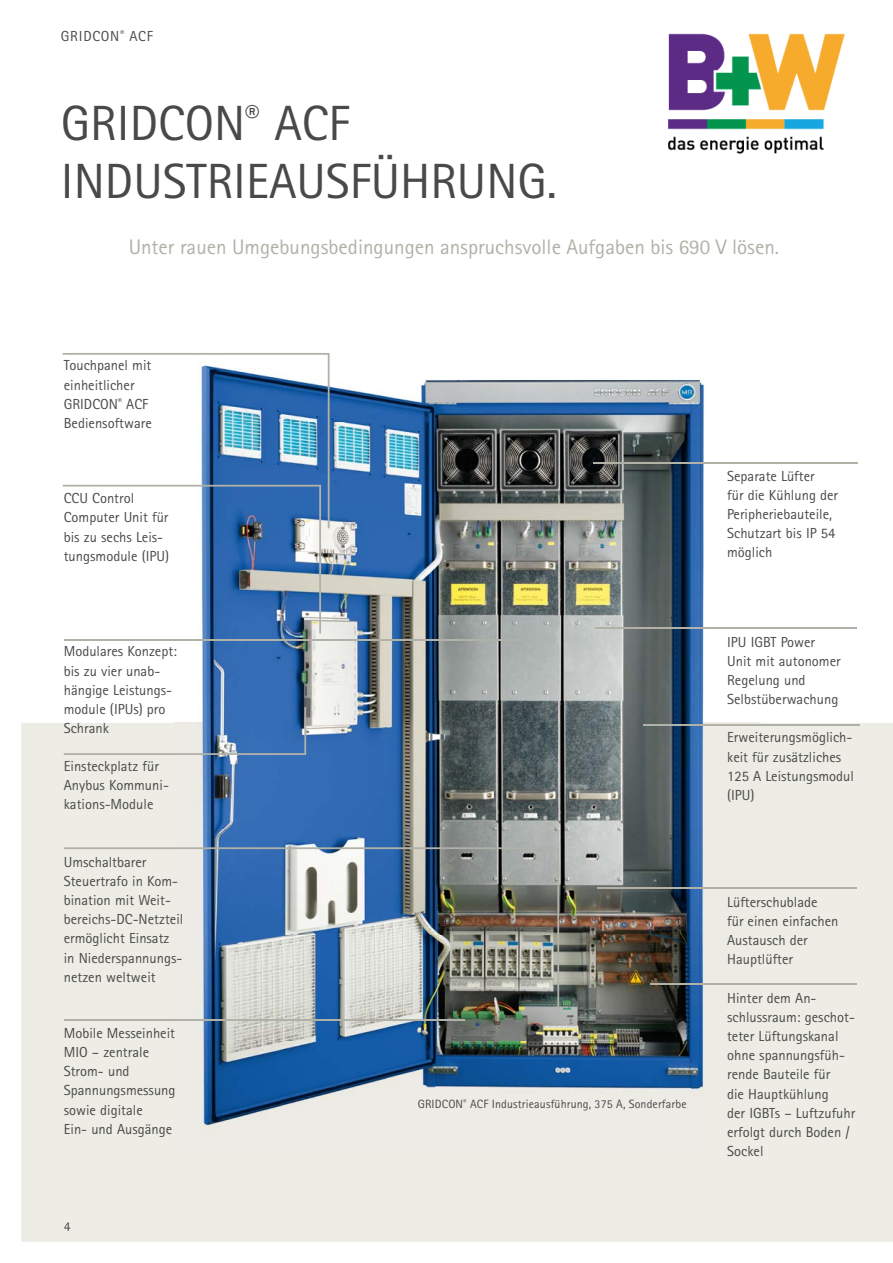
<style>
.page{position:relative;width:893px;height:1263px;background:#fff}
.page>*{position:absolute;margin:0;border:0;box-sizing:border-box;transform-origin:0 0}
.t1{font:49.5px/57.4px "Rotis Sans Serif";color:#494948}
.t2{font:21px "Rotis Sans Serif";color:#b1b1a7}
.t3{font:14.55px/19px "Rotis Sans Serif";color:#494948}
.t4{font:14.55px "Rotis Sans Serif";letter-spacing:.05em;color:#494948}
.t5{font:13.5px "Rotis Sans Serif";color:#494948}
.t6{font:12px "Rotis Sans Serif";letter-spacing:.01em;color:#494948}
</style>
<div class="page">
<div style="left:21px;top:723px;width:872px;height:519px;background:#edece5"></div>
<img style="left:175px;top:379px;width:585px;height:769px">
<svg style="left:64px;top:707px;width:242px;height:48px"></svg>
<hr style="left:64px;top:639px;width:460px;height:2px;background:#b1b1a7">
<hr style="left:597px;top:887px;width:260px;height:2px;background:#b1b1a7">
<hr style="left:651px;top:983px;width:206px;height:2px;background:#b1b1a7">
<hr style="left:64px;top:1019px;width:401px;height:2px;background:#b1b1a7">
<hr style="left:595px;top:627px;width:262px;height:2px;background:#b1b1a7">
<hr style="left:643px;top:724px;width:217px;height:2px;background:#b1b1a7">
<hr style="left:593px;top:462px;width:265px;height:2px;background:#b1b1a7">
<img style="left:64px;top:847px;width:495px;height:163px">
<svg style="left:63px;top:353px;width:267px;height:175px"></svg>
<svg style="left:63px;top:485px;width:258px;height:149px"></svg>
<img style="left:668px;top:33px;width:177px;height:121px">
<p class="t4" style="left:61px;top:27px;width:93px">GRIDCON<sup>®</sup> ACF</p>
<h1 class="t1" style="left:61px;top:95px;width:497px">GRIDCON<sup>®</sup> ACF<br>INDUSTRIEAUSFÜHRUNG.</h1>
<h2 class="t2" style="left:129px;top:235px;width:652px">Unter rauen Umgebungsbedingungen anspruchsvolle Aufgaben bis 690 V lösen.</h2>
<p class="t3" style="left:64px;top:356px;width:90px">Touchpanel mit einheitlicher<br>GRIDCON<sup>®</sup> ACF<br>Bediensoftware</p>
<p class="t3" style="left:64px;top:489px;width:107px">CCU Control<br>Computer Unit für bis zu sechs Leis&shy;tungsmodule (IPU)</p>
<p class="t3" style="left:64px;top:642px;width:115px">Modulares Konzept: bis zu vier unab&shy;hängige Leistungs&shy;module (IPUs) pro<br>Schrank</p>
<p class="t3" style="left:64px;top:757px;width:107px">Einsteckplatz für<br>Anybus Kommuni&shy;kations-Module</p>
<p class="t3" style="left:64px;top:852px;width:121px">Umschaltbarer<br>Steuertrafo in Kom&shy;bination mit Weit&shy;bereichs-DC-Netzteil ermöglicht Einsatz in Niederspannungs&shy;netzen weltweit</p>
<p class="t3" style="left:64px;top:1023px;width:113px">Mobile Messeinheit<br>MIO – zentrale<br>Strom- und<br>Spannungsmessung sowie digitale<br>Ein- und Ausgänge</p>
<p class="t5" style="left:64px;top:1218px;width:8px">4</p>
<p class="t6" style="left:418px;top:1097px;width:270px">GRIDCON<sup>®</sup> ACF Industrieausführung, 375 A, Sonderfarbe</p>
<p class="t3" style="left:727px;top:466px;width:113px">Separate Lüfter<br>für die Kühlung der<br>Peripheriebauteile,<br>Schutzart bis IP 54 möglich</p>
<p class="t3" style="left:727px;top:632px;width:115px">IPU IGBT Power<br>Unit mit autonomer<br>Regelung und<br>Selbstüberwachung</p>
<p class="t3" style="left:727px;top:728px;width:128px">Erweiterungsmöglich&shy;keit für zusätzliches<br>125 A Leistungsmodul (IPU)</p>
<p class="t3" style="left:727px;top:892px;width:113px">Lüfterschublade<br>für einen einfachen<br>Austausch der<br>Hauptlüfter</p>
<p class="t3" style="left:727px;top:988px;width:130px">Hinter dem An&shy;schlussraum: geschot&shy;teter Lüftungskanal ohne spannungsfüh&shy;rende Bauteile für<br>die Hauptkühlung<br>der IGBTs – Luftzufuhr erfolgt durch Boden /<br>Sockel</p>
</div>
